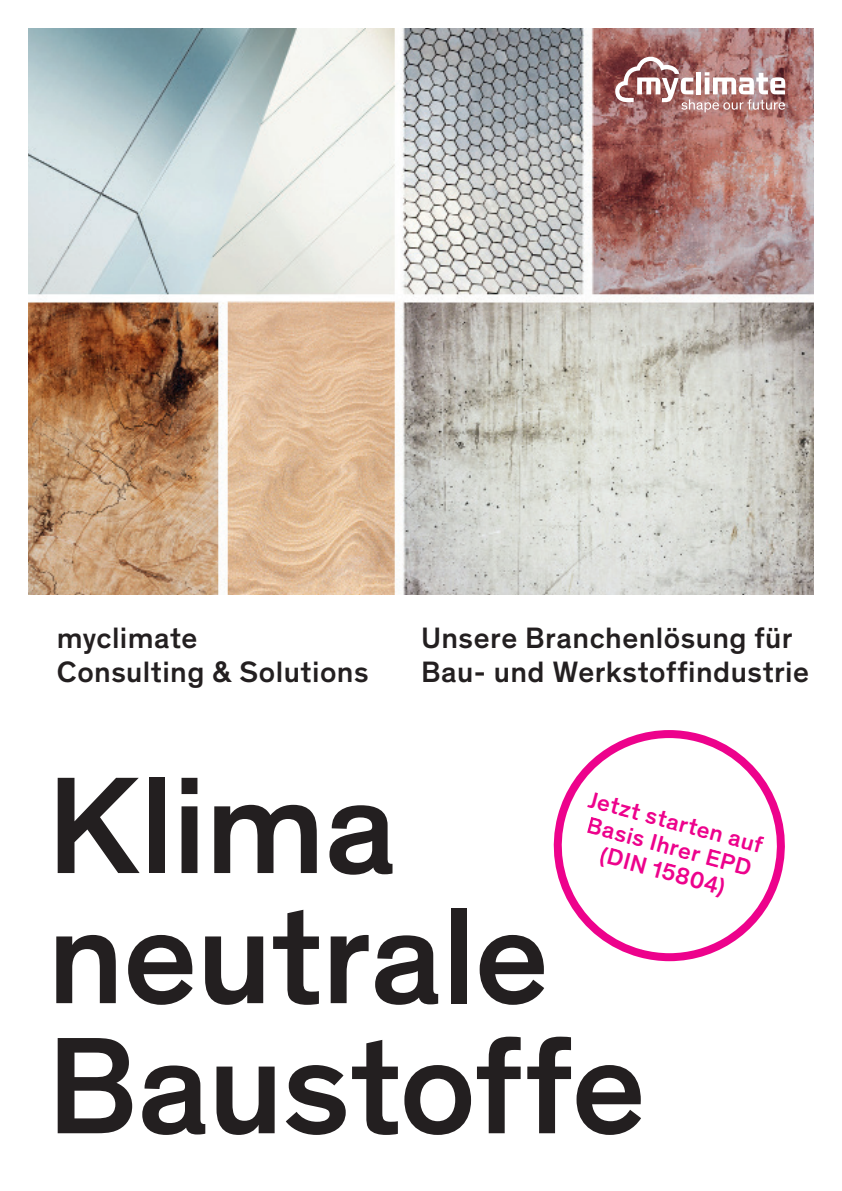
<style>
.page{position:relative;width:842px;height:1191px;background:#fff}
.page>*{position:absolute;margin:0;border:0;box-sizing:border-box;transform-origin:0 0}
.t1{font:500 140px/130px "Theinhardt";letter-spacing:-.01em;color:#231f20}
.t2{font:500 30px/34px "Theinhardt";letter-spacing:.015em;color:#231f20}
.t3{font:500 24px/25px "Theinhardt";color:#ed028c;text-align:center}
</style>
<div class="page">
<img style="left:28px;top:28px;width:786px;height:567px">
<svg style="left:615px;top:57px;width:170px;height:55px"></svg>
<svg style="left:553px;top:730px;width:232px;height:231px"></svg>
<p class="t2" style="left:57px;top:619px;width:313px">myclimate<br>Consulting &amp; Solutions</p>
<p class="t2" style="left:421px;top:619px;width:390px">Unsere Branchenlösung für<br>Bau- und Werkstoffindustrie</p>
<h1 class="t1" style="left:47px;top:751px;width:601px">Klima neutrale<br>Baustoffe</h1>
<p class="t3" style="left:592px;top:785px;width:181px;rotate:15deg">Jetzt starten auf<br>Basis Ihrer EPD (DIN 15804)</p>
</div>
